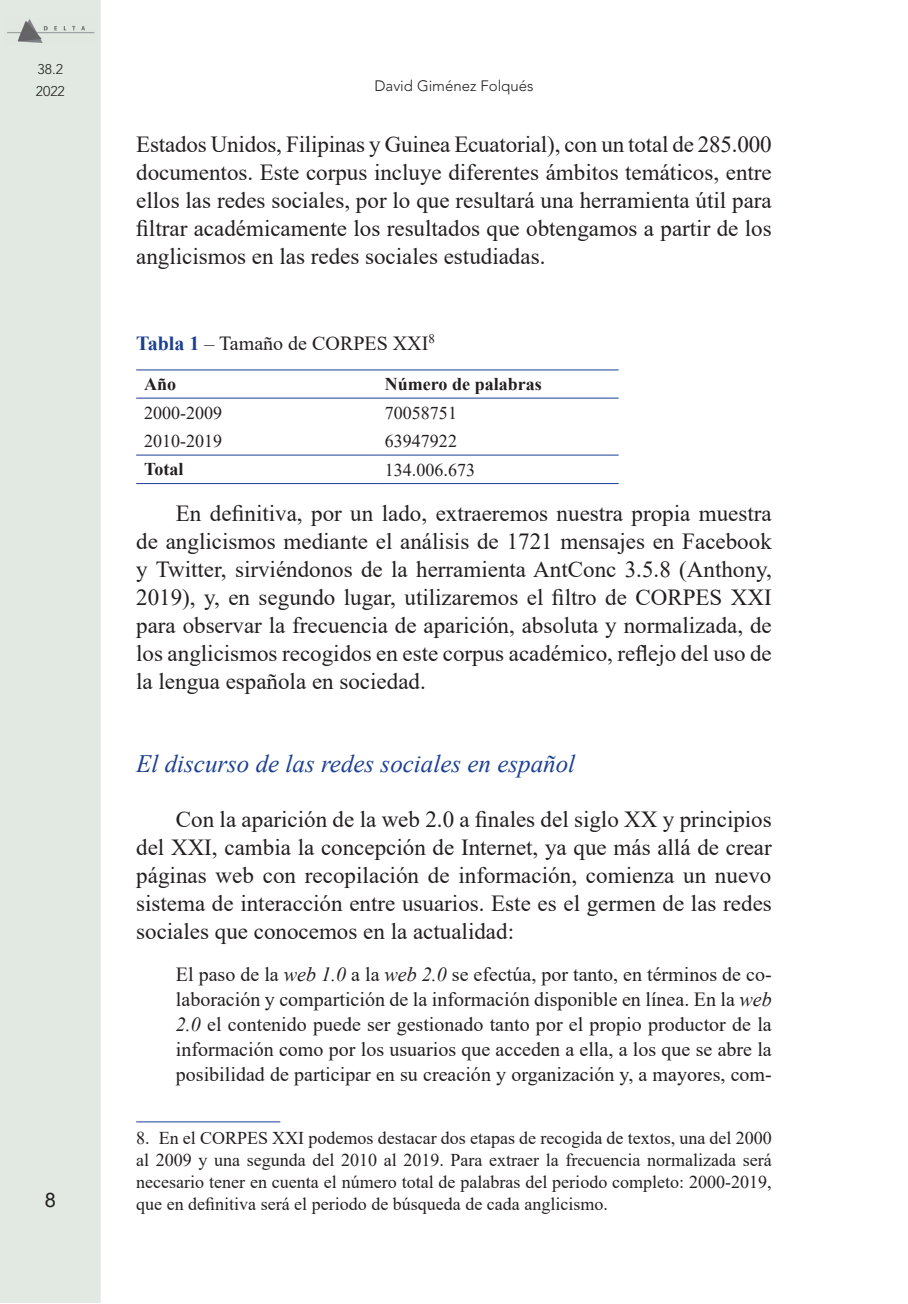
<style>
.page{position:relative;width:908px;height:1304px;background:#fff}
.page>*{position:absolute;margin:0;border:0;box-sizing:border-box;transform-origin:0 0}
.t1{font:italic 25px "Times New Roman";color:#1b3f94}
.t2{font:23px/28px "Times New Roman";color:#231f20;text-align:justify}
.t3{font:20px/25px "Times New Roman";color:#231f20;text-align:justify}
.t4{font:20px "Arial";color:#231f20}
.t5{font:18px/22px "Times New Roman";color:#231f20;text-align:justify}
.t6{font:700 18px "Times New Roman";color:#231f20}
.t7{font:300 15px "Avenir";color:#231f20}
.t8{font:300 14px/22px "Avenir";color:#231f20}
.s1{font-weight:700;color:#1b3f94}
.s2{font-style:italic}
</style>
<div class="page">
<div style="left:0;top:0;width:102px;height:1303px;background:#e1e9e2"></div>
<img style="left:7px;top:19px;width:88px;height:24px">
<div style="left:101px;top:0;width:6px;height:1304px;background:#fff"></div>
<hr style="left:136px;top:369px;width:241px;height:1px;background:#1b3f94">
<hr style="left:377px;top:369px;width:241px;height:1px;background:#1b3f94">
<hr style="left:136px;top:398px;width:241px;height:1px;background:#1b3f94">
<hr style="left:377px;top:398px;width:241px;height:1px;background:#1b3f94">
<hr style="left:136px;top:455px;width:241px;height:1px;background:#1b3f94">
<hr style="left:377px;top:455px;width:241px;height:1px;background:#1b3f94">
<hr style="left:136px;top:483px;width:241px;height:1px;background:#1b3f94">
<hr style="left:377px;top:483px;width:241px;height:1px;background:#1b3f94">
<hr style="left:136px;top:1121px;width:144px;height:1px;background:#1b3f94">
<p class="t8" style="left:36px;top:58px;width:31px">38.2<br>2022</p>
<p class="t4" style="left:45px;top:1186px;width:13px">8</p>
<p class="t7" style="left:374px;top:77px;width:160px">David Giménez Folqués</p>
<p class="t2" style="left:136px;top:130px;width:636px">Estados Unidos, Filipinas y Guinea Ecuatorial), con un total de 285.000 documentos. Este corpus incluye diferentes ámbitos temáticos, entre ellos las redes sociales, por lo que resultará una herramienta útil para filtrar académicamente los resultados que obtengamos a partir de los anglicismos en las redes sociales estudiadas.</p>
<p class="t3" style="left:136px;top:330px;width:300px"><span class="s1">Tabla 1</span> – Tamaño de CORPES XXI<sup>8</sup></p>
<p class="t6" style="left:144px;top:371px;width:34px">Año</p>
<p class="t6" style="left:385px;top:371px;width:158px">Número de palabras</p>
<p class="t5" style="left:144px;top:401px;width:79px">2000-2009</p>
<p class="t5" style="left:385px;top:401px;width:73px">70058751</p>
<p class="t5" style="left:144px;top:429px;width:79px">2010-2019</p>
<p class="t5" style="left:385px;top:429px;width:73px">63947922</p>
<p class="t6" style="left:144px;top:456px;width:41px">Total</p>
<p class="t5" style="left:385px;top:458px;width:91px">134.006.673</p>
<p class="t2" style="left:136px;top:499px;width:637px;text-indent:40px">En definitiva, por un lado, extraeremos nuestra propia muestra de anglicismos mediante el análisis de 1721 mensajes en Facebook y Twitter, sirviéndonos de la herramienta AntConc 3.5.8 (Anthony, 2019), y, en segundo lugar, utilizaremos el filtro de CORPES XXI para observar la frecuencia de aparición, absoluta y normalizada, de los anglicismos recogidos en este corpus académico, reflejo del uso de la lengua española en sociedad.</p>
<p class="t1" style="left:136px;top:746px;width:440px">El discurso de las redes sociales en español</p>
<p class="t2" style="left:136px;top:805px;width:637px;text-indent:40px">Con la aparición de la web 2.0 a finales del siglo XX y principios del XXI, cambia la concepción de Internet, ya que más allá de crear páginas web con recopilación de información, comienza un nuevo sistema de interacción entre usuarios. Este es el germen de las redes sociales que conocemos en la actualidad:</p>
<p class="t3" style="left:176px;top:961px;width:597px">El paso de la <span class="s2">web 1.0</span> a la <span class="s2">web 2.0</span> se efectúa, por tanto, en términos de co&shy;laboración y compartición de la información disponible en línea. En la <span class="s2">web 2.0</span> el contenido puede ser gestionado tanto por el propio productor de la información como por los usuarios que acceden a ella, a los que se abre la posibilidad de participar en su creación y organización y, a mayores, com-</p>
<p class="t5" style="left:136px;top:1126px;width:637px">8. En el CORPES XXI podemos destacar dos etapas de recogida de textos, una del 2000 al 2009 y una segunda del 2010 al 2019. Para extraer la frecuencia normalizada será necesario tener en cuenta el número total de palabras del periodo completo: 2000-2019, que en definitiva será el periodo de búsqueda de cada anglicismo.</p>
</div>
